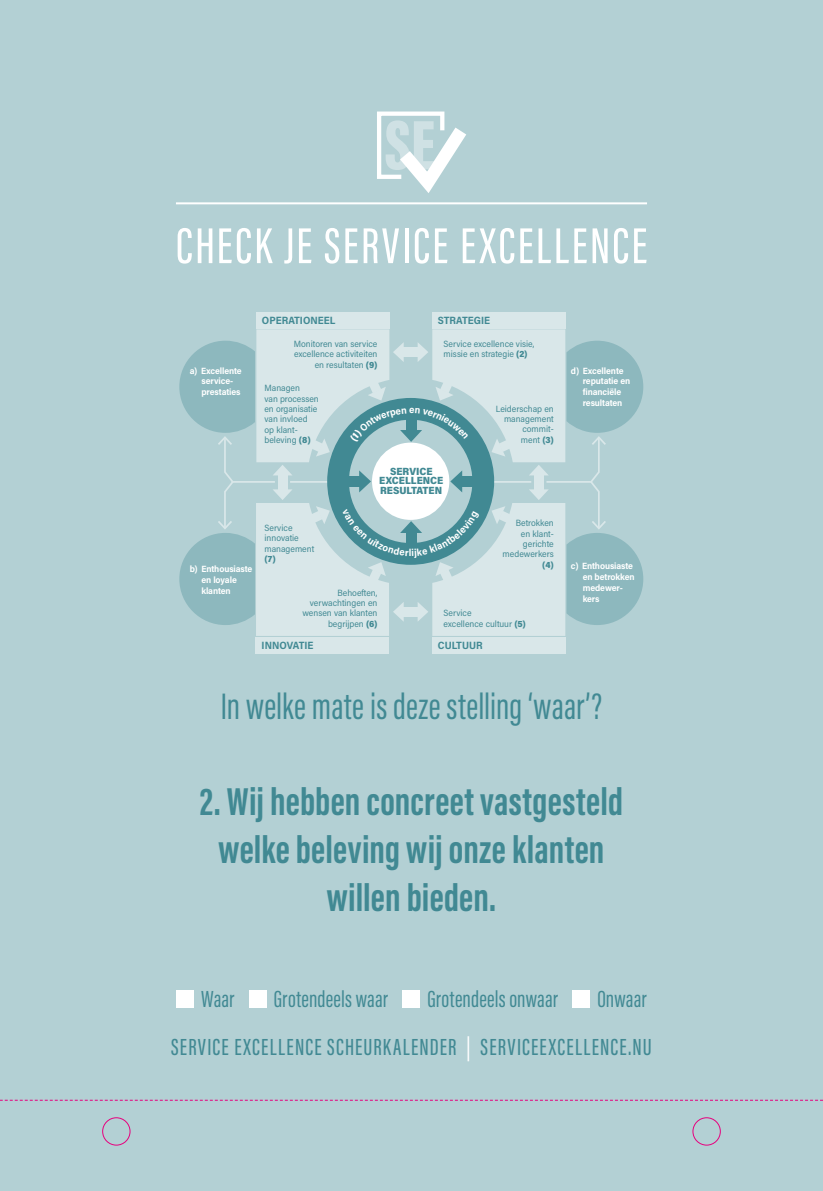
<style>
.page{position:relative;width:823px;height:1191px;background:#fff}
.page>*{position:absolute;margin:0;border:0;box-sizing:border-box;transform-origin:0 0}
.t1{font:500 52px "Acumin Pro Extra Cond";letter-spacing:.05em;color:#fff}
.t2{font:700 40px/48px "Acumin Pro Extra Cond";letter-spacing:.005em;color:#418993;text-align:center}
.t3{font:38px "Acumin Pro Extra Cond";letter-spacing:.005em;color:#418993}
.t4{font:500 24px "Acumin Pro Extra Cond";letter-spacing:.055em;color:#418993}
.t5{font:24px "Acumin Pro Extra Cond";letter-spacing:.005em;color:#418993}
.t6{font:700 10.6px "Acumin Pro Semi Cond";color:#418993}
.t7{font:900 10.4px/9.6px "Acumin Pro Semi Cond";color:#418993;text-align:center}
.t8{font:700 10px "Acumin Pro Semi Cond";color:#fff}
.t9{font:9px/10.4px "Acumin Pro Semi Cond";color:#418993}
.t10{font:700 9px/10.8px "Acumin Pro Semi Cond";letter-spacing:-.01em;color:#fff}
.t11{font:900 9px "Acumin Pro Semi Cond";color:#418993}
.s1{font-weight:900}
.s2{color:#fff}
</style>
<div class="page">
<div style="left:0;top:0;width:822px;height:1191px;background:#b3d0d4"></div>
<svg style="left:377px;top:111px;width:89px;height:82px"></svg>
<hr style="left:176px;top:202px;width:470px;height:2px;background:#fff">
<div style="left:432px;top:312px;width:133px;height:16px;background:#d9e7e9"></div>
<div style="left:256px;top:312px;width:133px;height:16px;background:#d9e7e9"></div>
<div style="left:256px;top:637px;width:133px;height:17px;background:#d9e7e9"></div>
<div style="left:432px;top:637px;width:133px;height:17px;background:#d9e7e9"></div>
<div style="left:176px;top:989px;width:18px;height:18px;background:#fff"></div>
<div style="left:249px;top:989px;width:17px;height:18px;background:#fff"></div>
<div style="left:402px;top:989px;width:18px;height:18px;background:#fff"></div>
<div style="left:572px;top:989px;width:17px;height:18px;background:#fff"></div>
<div style="left:102px;top:1117px;width:28px;height:28px;border:1px solid #e6007e;border-radius:50%"></div>
<div style="left:692px;top:1117px;width:28px;height:28px;border:1px solid #e6007e;border-radius:50%"></div>
<svg style="left:0;top:1099px;width:822px;height:1px"></svg>
<svg style="left:179px;top:329px;width:464px;height:307px"></svg>
<h1 class="t1" style="left:176px;top:214px;width:472px">CHECK JE SERVICE EXCELLENCE</h1>
<p class="t10" style="left:201px;top:364px;width:42px;text-indent:-12px">a) Excellente service&shy;prestaties</p>
<p class="t6" style="left:262px;top:313px;width:75px">OPERATIONEEL</p>
<p class="t6" style="left:437px;top:313px;width:54px">STRATEGIE</p>
<p class="t9" style="left:293px;top:338px;width:85px;text-align:right">Monitoren van service excellence activiteiten en resultaten <span class="s1">(9)</span></p>
<p class="t9" style="left:443px;top:338px;width:92px">Service excellence visie, missie en strategie <span class="s1">(2)</span></p>
<p class="t9" style="left:264px;top:382px;width:56px">Managen<br>van processen en organisatie van invloed op klant&shy;beleving <span class="s1">(8)</span></p>
<p class="t7" style="left:379px;top:466px;width:66px">SERVICE<br>EXCELLENCE<br>RESULTATEN</p>
<p class="t9" style="left:495px;top:403px;width:60px;text-align:right">Leiderschap en management commit-<br>ment <span class="s1">(3)</span></p>
<p class="t10" style="left:201px;top:563px;width:52px;text-indent:-12px">b) Enthousiaste en loyale klanten</p>
<p class="t9" style="left:264px;top:522px;width:51px">Service innovatie management</p>
<p class="t11" style="left:264px;top:552px;width:13px">(7)</p>
<p class="t9" style="left:302px;top:587px;width:76px;text-align:right">Behoeften, verwachtingen en wensen van klanten begrijpen <span class="s1">(6)</span></p>
<p class="t8" style="left:408px;top:545px;width:4px">l</p>
<p class="t9" style="left:502px;top:517px;width:53px;text-align:right">Betrokken<br>en klant&shy;gerichte medewerkers</p>
<p class="t11" style="left:542px;top:558px;width:13px">(4)</p>
<p class="t9" style="left:443px;top:607px;width:84px">Service<br>excellence cultuur <span class="s1">(5)</span></p>
<p class="t6" style="left:261px;top:638px;width:53px">INNOVATIE</p>
<p class="t6" style="left:437px;top:638px;width:46px">CULTUUR</p>
<p class="t10" style="left:582px;top:364px;width:49px;text-indent:-12px">d) Excellente reputatie en financiële resultaten</p>
<p class="t10" style="left:582px;top:560px;width:53px;text-indent:-12px">c) Enthousiaste en betrokken medewer&shy;kers</p>
<h3 class="t3" style="left:221px;top:683px;width:382px">In welke mate is deze stelling ‘waar’?</h3>
<h2 class="t2" style="left:200px;top:777px;width:424px">2. Wij hebben concreet vastgesteld welke beleving wij onze klanten willen bieden.</h2>
<h3 class="t5" style="left:201px;top:985px;width:35px">Waar</h3>
<h3 class="t5" style="left:273px;top:985px;width:116px">Grotendeels waar</h3>
<h3 class="t5" style="left:427px;top:985px;width:132px">Grotendeels onwaar</h3>
<h3 class="t5" style="left:597px;top:985px;width:51px">Onwaar</h3>
<h3 class="t4" style="left:171px;top:1033px;width:482px">SERVICE EXCELLENCE SCHEURKALENDER <span class="s2">|</span> SERVICEEXCELLENCE.NU</h3>
</div>
